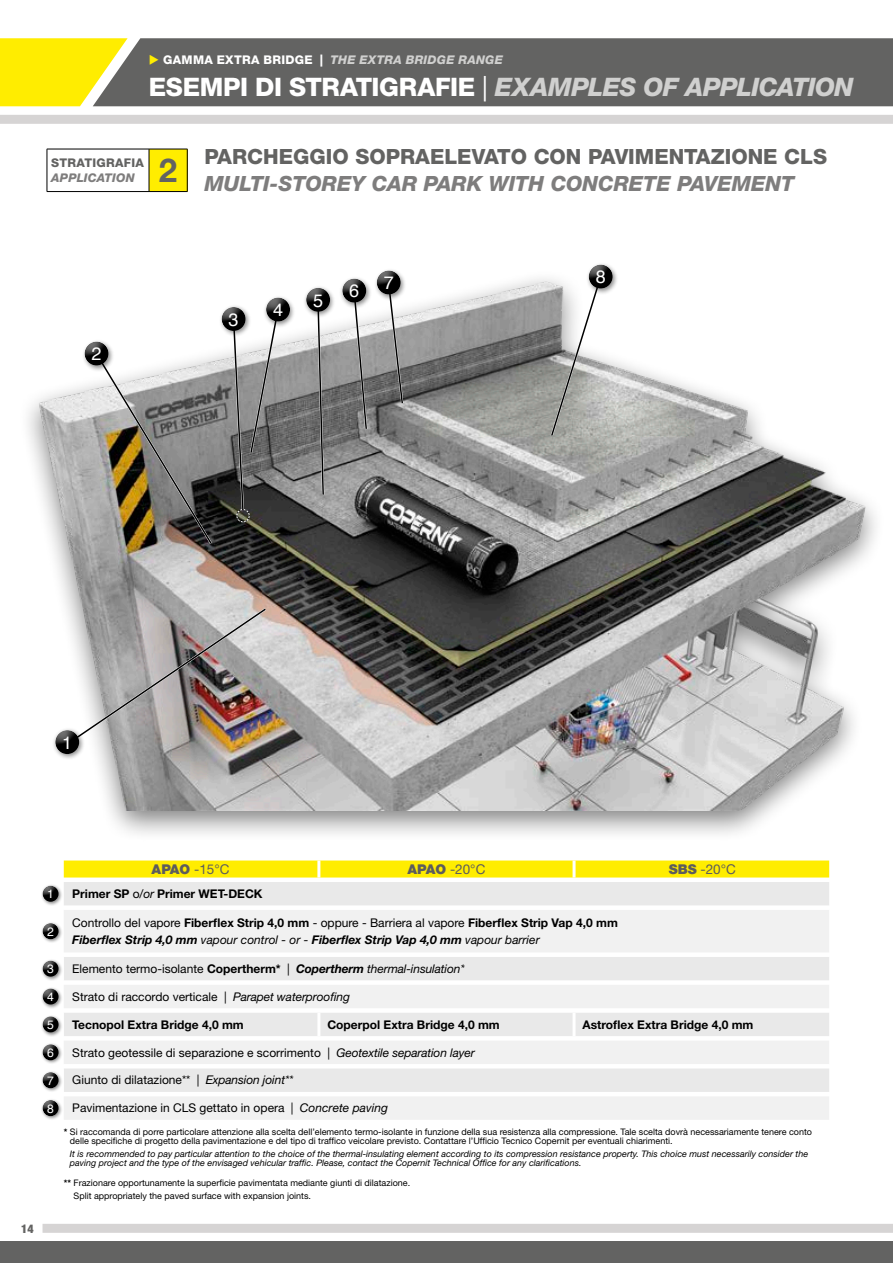
<style>
.page{position:relative;width:893px;height:1263px;background:#fff}
.page>*{position:absolute;margin:0;border:0;box-sizing:border-box;transform-origin:0 0}
.t1{font:700 33px "Helvetica Neue LT Std";color:#636362}
.t2{font:italic 800 25.5px "Helvetica Neue LT Std";letter-spacing:-.025em;color:#d0d0cf}
.t3{font:800 21px "Helvetica Neue LT Std";color:#636362}
.t4{font:italic 800 21px "Helvetica Neue LT Std";color:#7e7d7d}
.t5{font:18px "Helvetica";color:#fff}
.t6{font:13.5px "Helvetica Neue LT Std";color:#5c5c5d}
.t7{font:12.15px "Helvetica";color:#fff}
.t8{font:12px "Helvetica Neue LT Std";color:#000}
.t9{font:700 12px "Helvetica Neue LT Std";color:#000}
.t10{font:italic 700 12px "Helvetica Neue LT Std";color:#000}
.t11{font:italic 800 12px "Helvetica Neue LT Std";letter-spacing:.02em;color:#d0d0cf}
.t12{font:800 12px "Helvetica Neue LT Std";letter-spacing:.02em;color:#636362}
.t13{font:italic 800 12px "Helvetica Neue LT Std";letter-spacing:.01em;color:#7e7d7d}
.t14{font:900 condensed 12px "Helvetica Neue LT Std";color:#636362}
.t15{font:9px/9px "Helvetica Neue LT Std";color:#000}
.t16{font:italic 9px/9px "Helvetica Neue LT Std";color:#000}
.s1{color:#ffed00}
.s2{font-style:normal;color:#fff}
.s3{font-weight:400;font-style:normal;color:#fff}
.s4{font-weight:900}
.s5{font-weight:400}
.s6{font-weight:400;font-style:italic}
.s7{font-weight:700}
.s8{font-weight:700;font-style:italic}
.s9{font-style:italic}
</style>
<div class="page">
<div style="left:128px;top:38px;width:765px;height:68px;background:#636362"></div>
<svg style="left:0;top:38px;width:128px;height:68px;background:#efe120"></svg>
<div style="left:0;top:1241px;width:893px;height:22px;background:#636362"></div>
<div style="left:0;top:115px;width:893px;height:9px;background:#d6d4d4"></div>
<div style="left:43px;top:1224px;width:850px;height:9px;background:#d6d4d4"></div>
<svg style="left:63px;top:860px;width:766px;height:18px"></svg>
<div style="left:64px;top:860px;width:765px;height:17px;background:#ffed00"></div>
<div style="left:64px;top:882px;width:765px;height:23px;background:#e9e9e9"></div>
<svg style="left:64px;top:910px;width:765px;height:210px;fill:#f1f1f1"></svg>
<hr style="left:317px;top:1013px;width:3px;height:23px;background:#fff">
<hr style="left:317px;top:860px;width:3px;height:17px;background:#fff">
<hr style="left:573px;top:860px;width:3px;height:17px;background:#fff">
<hr style="left:573px;top:1013px;width:3px;height:23px;background:#fff">
<div style="left:41px;top:883px;width:22px;height:23px;background:#000;opacity:.46"></div>
<div style="left:41px;top:879px;width:23px;height:18px;background:#fff"></div>
<div style="left:41px;top:884px;width:27px;height:19px;background:#000;opacity:.5"></div>
<div style="left:41px;top:921px;width:22px;height:22px;background:#000;opacity:.46"></div>
<div style="left:41px;top:921px;width:27px;height:20px;background:#000;opacity:.5"></div>
<div style="left:41px;top:958px;width:22px;height:23px;background:#000;opacity:.46"></div>
<div style="left:41px;top:954px;width:23px;height:18px;background:#fff"></div>
<div style="left:41px;top:959px;width:27px;height:19px;background:#000;opacity:.5"></div>
<div style="left:41px;top:986px;width:22px;height:23px;background:#000;opacity:.46"></div>
<div style="left:41px;top:982px;width:23px;height:18px;background:#fff"></div>
<div style="left:41px;top:987px;width:27px;height:19px;background:#000;opacity:.5"></div>
<div style="left:41px;top:1014px;width:22px;height:22px;background:#000;opacity:.46"></div>
<div style="left:41px;top:1010px;width:23px;height:18px;background:#fff"></div>
<div style="left:41px;top:1015px;width:27px;height:19px;background:#000;opacity:.5"></div>
<div style="left:41px;top:1042px;width:22px;height:22px;background:#000;opacity:.46"></div>
<div style="left:41px;top:1042px;width:27px;height:20px;background:#000;opacity:.5"></div>
<div style="left:41px;top:1070px;width:22px;height:22px;background:#000;opacity:.46"></div>
<div style="left:41px;top:1070px;width:27px;height:20px;background:#000;opacity:.5"></div>
<div style="left:41px;top:1098px;width:22px;height:22px;background:#000;opacity:.46"></div>
<div style="left:41px;top:1098px;width:27px;height:20px;background:#000;opacity:.5"></div>
<div style="left:17px;top:269px;width:869px;height:573px;background:#000;opacity:.5"></div>
<img style="left:28px;top:275px;width:855px;height:535px">
<svg style="left:386px;top:300px;width:19px;height:106px"></svg>
<div style="left:374px;top:267px;width:33px;height:33px;background:#000;opacity:.46"></div>
<div style="left:375px;top:262px;width:34px;height:25px;background:#fff"></div>
<div style="left:375px;top:268px;width:39px;height:28px;background:#000;opacity:.5"></div>
<svg style="left:93px;top:339px;width:121px;height:207px;background:#949086"></svg>
<div style="left:81px;top:338px;width:33px;height:33px;background:#000;opacity:.46"></div>
<div style="left:82px;top:333px;width:35px;height:25px;background:#fff"></div>
<div style="left:82px;top:339px;width:39px;height:28px;background:#000;opacity:.5"></div>
<img style="left:73px;top:606px;width:195px;height:135px">
<div style="left:52px;top:727px;width:33px;height:33px;background:#000;opacity:.46"></div>
<div style="left:53px;top:721px;width:35px;height:26px;background:#fff"></div>
<div style="left:53px;top:727px;width:39px;height:30px;background:#000;opacity:.5"></div>
<div style="left:304px;top:279px;width:35px;height:25px;background:#fff"></div>
<div style="left:339px;top:275px;width:33px;height:34px;background:#fff"></div>
<div style="left:340px;top:270px;width:35px;height:25px;background:#fff"></div>
<div style="left:340px;top:276px;width:39px;height:29px;background:#000;opacity:.5"></div>
<svg style="left:549px;top:269px;width:95px;height:169px"></svg>
<div style="left:585px;top:261px;width:34px;height:34px;background:#000;opacity:.46"></div>
<div style="left:587px;top:257px;width:34px;height:24px;background:#fff"></div>
<div style="left:587px;top:262px;width:39px;height:29px;background:#000;opacity:.5"></div>
<div style="left:218px;top:304px;width:34px;height:33px;background:#fff"></div>
<div style="left:219px;top:298px;width:35px;height:26px;background:#fff"></div>
<div style="left:219px;top:304px;width:39px;height:30px;background:#000;opacity:.5"></div>
<svg style="left:231px;top:285px;width:138px;height:237px"></svg>
<div style="left:149px;top:149px;width:38px;height:43px;background:#ffed00"></div>
<hr style="left:47px;top:149px;width:102px;height:1px;background:#000">
<hr style="left:47px;top:149px;width:1px;height:42px;background:#000">
<hr style="left:47px;top:191px;width:102px;height:1px;background:#000">
<hr style="left:149px;top:149px;width:38px;height:1px;background:#000">
<hr style="left:149px;top:149px;width:1px;height:42px;background:#000">
<hr style="left:187px;top:149px;width:1px;height:42px;background:#000">
<hr style="left:149px;top:191px;width:38px;height:1px;background:#000">
<p class="t11" style="left:149px;top:53px;width:356px"><span class="s1">◆</span> <span class="s2">GAMMA EXTRA BRIDGE |</span> THE EXTRA BRIDGE RANGE</p>
<p class="t2" style="left:149px;top:72px;width:706px"><span class="s2">ESEMPI DI STRATIGRAFIE</span> <span class="s3">|</span> EXAMPLES OF APPLICATION</p>
<p class="t12" style="left:51px;top:156px;width:94px">STRATIGRAFIA</p>
<p class="t13" style="left:51px;top:170px;width:85px">APPLICATION</p>
<p class="t1" style="left:159px;top:150px;width:20px">2</p>
<p class="t3" style="left:204px;top:144px;width:624px">PARCHEGGIO SOPRAELEVATO CON PAVIMENTAZIONE CLS</p>
<p class="t4" style="left:204px;top:171px;width:591px">MULTI-STOREY CAR PARK WITH CONCRETE PAVEMENT</p>
<p class="t5" style="left:92px;top:340px;width:12px">2</p>
<p class="t5" style="left:229px;top:305px;width:12px">3</p>
<p class="t5" style="left:273px;top:296px;width:12px">4</p>
<p class="t5" style="left:313px;top:286px;width:12px">5</p>
<p class="t5" style="left:349px;top:277px;width:12px">6</p>
<p class="t5" style="left:384px;top:269px;width:12px">7</p>
<p class="t5" style="left:596px;top:263px;width:12px">8</p>
<p class="t5" style="left:62px;top:729px;width:12px">1</p>
<h3 class="t14" style="left:21px;top:1221px;width:14px">14</h3>
<p class="t6" style="left:152px;top:861px;width:79px"><span class="s4">APAO</span> -15°C</p>
<p class="t6" style="left:408px;top:861px;width:79px"><span class="s4">APAO</span> -20°C</p>
<p class="t6" style="left:669px;top:861px;width:69px"><span class="s4">SBS</span> -20°C</p>
<p class="t7" style="left:47px;top:885px;width:8px">1</p>
<p class="t9" style="left:72px;top:886px;width:192px">Primer SP <span class="s5">o/</span><span class="s6">or</span> Primer WET-DECK</p>
<p class="t7" style="left:47px;top:922px;width:8px">2</p>
<p class="t8" style="left:72px;top:916px;width:547px">Controllo del vapore <span class="s7">Fiberflex Strip 4,0 mm</span> - oppure - Barriera al vapore <span class="s7">Fiberflex Strip Vap 4,0 mm</span></p>
<p class="t10" style="left:72px;top:932px;width:469px">Fiberflex Strip 4,0 mm <span class="s5">vapour control - or -</span> Fiberflex Strip Vap 4,0 mm <span class="s5">vapour barrier</span></p>
<p class="t7" style="left:47px;top:959px;width:8px">3</p>
<p class="t8" style="left:72px;top:961px;width:394px">Elemento termo-isolante <span class="s7">Copertherm*</span> | <span class="s8">Copertherm</span> <span class="s9">thermal-insulation*</span></p>
<p class="t7" style="left:47px;top:987px;width:8px">4</p>
<p class="t8" style="left:72px;top:989px;width:279px">Strato di raccordo verticale | <span class="s9">Parapet waterproofing</span></p>
<p class="t7" style="left:47px;top:1015px;width:8px">5</p>
<p class="t9" style="left:72px;top:1017px;width:173px">Tecnopol Extra Bridge 4,0 mm</p>
<p class="t9" style="left:327px;top:1017px;width:174px">Coperpol Extra Bridge 4,0 mm</p>
<p class="t9" style="left:583px;top:1017px;width:172px">Astroflex Extra Bridge 4,0 mm</p>
<p class="t7" style="left:47px;top:1043px;width:8px">6</p>
<p class="t8" style="left:72px;top:1045px;width:404px">Strato geotessile di separazione e scorrimento | <span class="s9">Geotextile separation layer</span></p>
<p class="t7" style="left:47px;top:1071px;width:8px">7</p>
<p class="t8" style="left:72px;top:1073px;width:223px">Giunto di dilatazione** | <span class="s9">Expansion joint**</span></p>
<p class="t7" style="left:47px;top:1099px;width:8px">8</p>
<p class="t8" style="left:72px;top:1101px;width:317px">Pavimentazione in CLS gettato in opera | <span class="s9">Concrete paving</span></p>
<p class="t15" style="left:70px;top:1127px;width:744px;text-indent:-6px"><span class="s7">*</span> Si raccomanda di porre particolare attenzione alla scelta dell’elemento termo-isolante in funzione della sua resistenza alla compressione. Tale scelta dovrà necessariamente tenere conto delle specifiche di progetto della pavimentazione e del tipo di traffico veicolare previsto. Contattare l’Ufficio Tecnico Copernit per eventuali chiarimenti.</p>
<p class="t16" style="left:70px;top:1149px;width:740px">It is recommended to pay particular attention to the choice of the thermal-insulating element according to its compression resistance property. This choice must necessarily consider the paving project and the type of the envisaged vehicular traffic. Please, contact the Copernit Technical Office for any clarifications.</p>
<p class="t15" style="left:64px;top:1178px;width:348px"><span class="s7">**</span> Frazionare opportunamente la superficie pavimentata mediante giunti di dilatazione.</p>
<p class="t15" style="left:74px;top:1191px;width:239px">Split appropriately the paved surface with expansion joints.</p>
</div>
